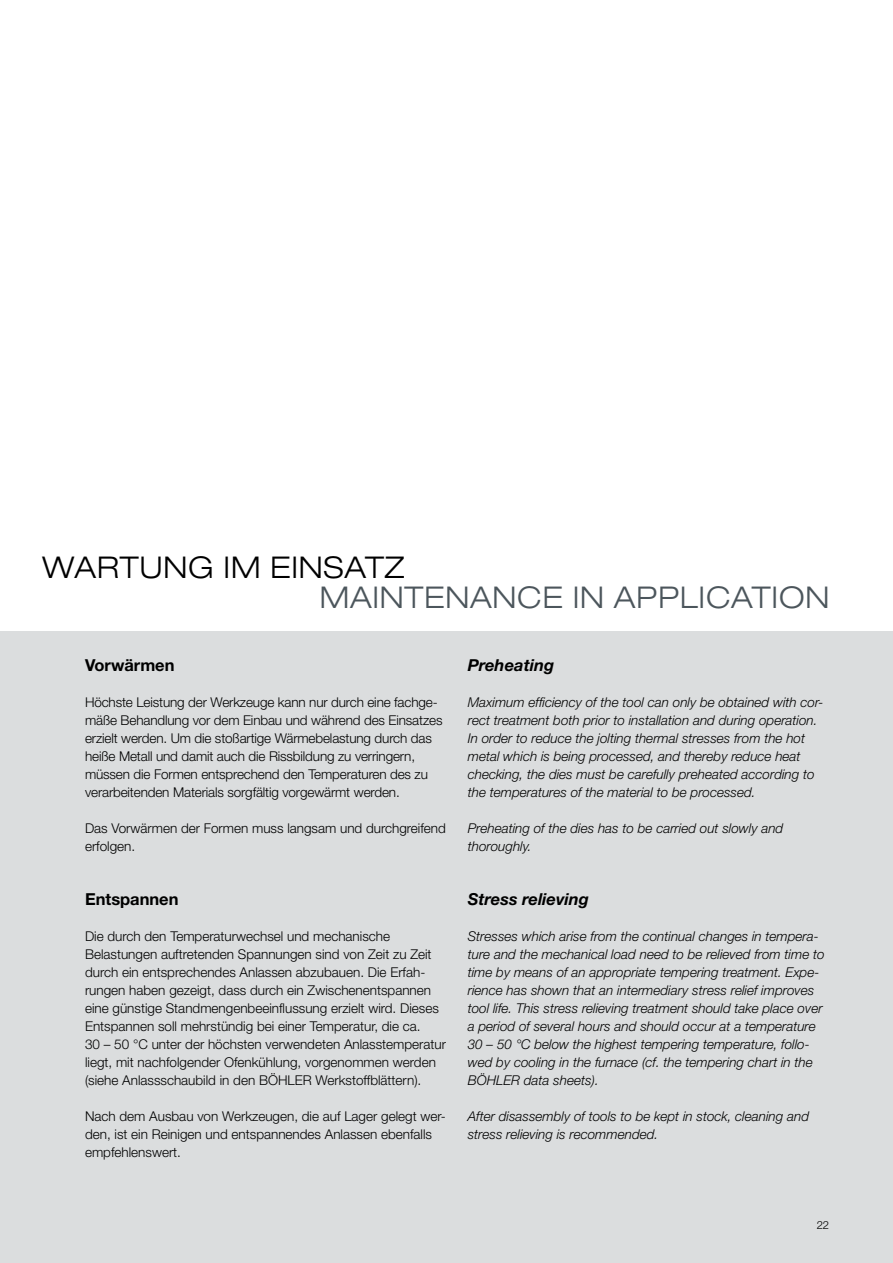
<style>
.page{position:relative;width:893px;height:1263px;background:#fff}
.page>*{position:absolute;margin:0;border:0;box-sizing:border-box;transform-origin:0 0}
.t1{font:300 expanded 30px "Helvetica Neue LT Std";letter-spacing:.025em;color:#4c565c}
.t2{font:300 expanded 30px "Helvetica Neue LT Std";letter-spacing:.025em;color:#000}
.t3{font:italic 700 16.5px "Helvetica Neue LT Std";color:#000}
.t4{font:700 16.5px "Helvetica Neue LT Std";color:#000}
.t5{font:300 13.5px/18px "Helvetica Neue LT Std";color:#000}
.t6{font:italic 300 13.5px/18px "Helvetica Neue LT Std";color:#000}
.t7{font:300 11.25px "Helvetica Neue LT Std";color:#000}
</style>
<div class="page">
<div style="left:0;top:631px;width:893px;height:632px;background:#dbddde"></div>
<hr style="left:892px;top:631px;width:1px;height:632px;background:#003149">
<h1 class="t2" style="left:43px;top:549px;width:363px">WARTUNG IM EINSATZ</h1>
<h1 class="t1" style="left:320px;top:579px;width:511px">MAINTENANCE IN APPLICATION</h1>
<p class="t4" style="left:85px;top:655px;width:91px">Vorwärmen</p>
<p class="t5" style="left:85px;top:693px;width:359px">Höchste Leistung der Werkzeuge kann nur durch eine fachge&shy;mäße Behandlung vor dem Einbau und während des Einsatzes erzielt werden. Um die stoßartige Wärmebelastung durch das heiße Metall und damit auch die Rissbildung zu verringern, müssen die Formen entsprechend den Temperaturen des zu verarbeitenden Materials sorgfältig vorgewärmt werden.</p>
<p class="t5" style="left:85px;top:819px;width:362px">Das Vorwärmen der Formen muss langsam und durchgreifend erfolgen.</p>
<p class="t4" style="left:85px;top:889px;width:95px">Entspannen</p>
<p class="t5" style="left:85px;top:927px;width:363px">Die durch den Temperaturwechsel und mechanische Belastungen auftretenden Spannungen sind von Zeit zu Zeit durch ein entsprechendes Anlassen abzubauen. Die Erfah&shy;rungen haben gezeigt, dass durch ein Zwischenentspannen eine günstige Standmengenbeeinflussung erzielt wird. Dieses Entspannen soll mehrstündig bei einer Temperatur, die ca.<br>30 – 50 °C unter der höchsten verwendeten Anlasstemperatur liegt, mit nachfolgender Ofenkühlung, vorgenommen werden (siehe Anlassschaubild in den BÖHLER Werkstoffblättern).</p>
<p class="t5" style="left:85px;top:1107px;width:362px">Nach dem Ausbau von Werkzeugen, die auf Lager gelegt wer&shy;den, ist ein Reinigen und entspannendes Anlassen ebenfalls empfehlenswert.</p>
<p class="t3" style="left:468px;top:655px;width:88px">Preheating</p>
<p class="t6" style="left:468px;top:693px;width:357px">Maximum efficiency of the tool can only be obtained with cor&shy;rect treatment both prior to installation and during operation.<br>In order to reduce the jolting thermal stresses from the hot metal which is being processed, and thereby reduce heat checking, the dies must be carefully preheated according to the temperatures of the material to be processed.</p>
<p class="t6" style="left:468px;top:819px;width:317px">Preheating of the dies has to be carried out slowly and thoroughly.</p>
<p class="t3" style="left:468px;top:889px;width:123px">Stress relieving</p>
<p class="t6" style="left:468px;top:927px;width:358px">Stresses which arise from the continual changes in tempera&shy;ture and the mechanical load need to be relieved from time to time by means of an appropriate tempering treatment. Expe&shy;rience has shown that an intermediary stress relief improves tool life. This stress relieving treatment should take place over a period of several hours and should occur at a temperature 30 – 50 °C below the highest tempering temperature, follo&shy;wed by cooling in the furnace (cf. the tempering chart in the BÖHLER data sheets).</p>
<p class="t6" style="left:468px;top:1107px;width:343px">After disassembly of tools to be kept in stock, cleaning and stress relieving is recommended.</p>
<p class="t7" style="left:817px;top:1217px;width:14px">22</p>
</div>
